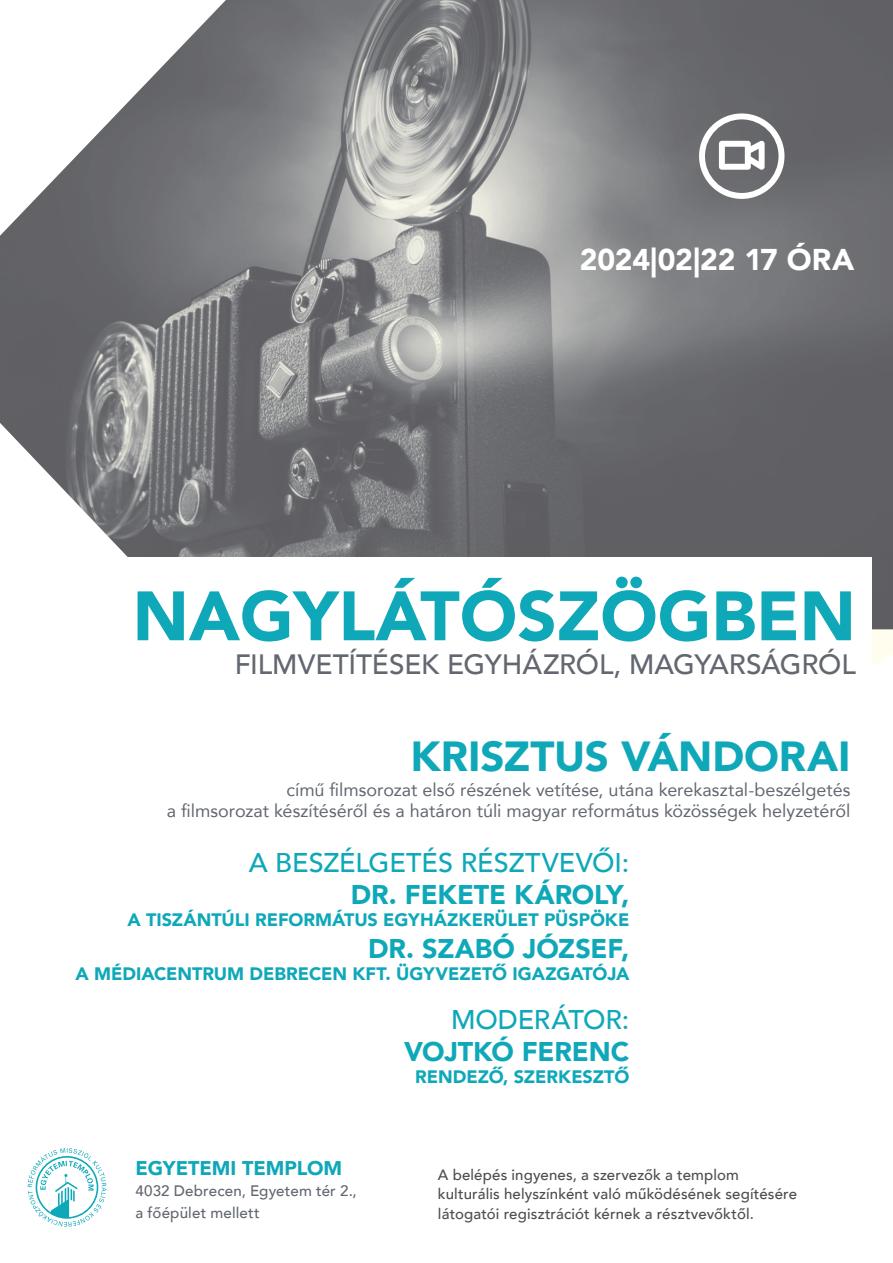
<style>
.page{position:relative;width:893px;height:1263px;background:#fff}
.page>*{position:absolute;margin:0;border:0;box-sizing:border-box;transform-origin:0 0}
.t1{font:900 69px "Avenir";color:#0ea8b9}
.t2{font:900 42px "Avenir";letter-spacing:-.005em;color:#0ea8b9}
.t3{font:900 30px "Avenir";letter-spacing:-.005em;color:#fff}
.t4{font:500 27.9px "Avenir";letter-spacing:-.005em;color:#626770}
.t5{font:900 27px "Avenir";letter-spacing:-.005em;color:#0ea8b9}
.t6{font:500 27px "Avenir";letter-spacing:-.005em;color:#0ea8b9}
.t7{font:900 19.8px "Avenir";letter-spacing:-.005em;color:#0ea8b9}
.t8{font:18px/21.6px "Avenir";color:#626770;text-align:right}
.t9{font:900 18px "Avenir";letter-spacing:-.005em;color:#0ea8b9}
.t10{font:500 15.15px/21.5px "Avenir";letter-spacing:.01em;color:#626770}
.t11{font:500 15px/19.5px "Avenir";letter-spacing:.01em;color:#4b4d50}
</style>
<div class="page">
<img style="left:0;top:0;width:893px;height:629px">
<div style="left:21px;top:557px;width:851px;height:490px;background:#fff"></div>
<svg style="left:28px;top:1148px;width:79px;height:78px"></svg>
<svg style="left:699px;top:113px;width:85px;height:86px"></svg>
<h3 class="t3" style="left:580px;top:233px;width:276px">2024|02|22 17 ÓRA</h3>
<h1 class="t1" style="left:133px;top:557px;width:725px">NAGYLÁTÓSZÖGBEN</h1>
<h3 class="t4" style="left:235px;top:640px;width:623px">FILMVETÍTÉSEK EGYHÁZRÓL, MAGYARSÁGRÓL</h3>
<h2 class="t2" style="left:410px;top:721px;width:441px">KRISZTUS VÁNDORAI</h2>
<p class="t8" style="left:167px;top:778px;width:685px">című filmsorozat első részének vetítése, utána kerekasztal-beszélgetés<br>a filmsorozat készítéséről és a határon túli magyar református közösségek helyzetéről</p>
<h3 class="t6" style="left:249px;top:839px;width:382px">A BESZÉLGETÉS RÉSZTVEVŐI:</h3>
<h3 class="t5" style="left:351px;top:872px;width:280px">DR. FEKETE KÁROLY,</h3>
<p class="t9" style="left:127px;top:904px;width:503px">A TISZÁNTÚLI REFORMÁTUS EGYHÁZKERÜLET PÜSPÖKE</p>
<h3 class="t5" style="left:368px;top:926px;width:263px">DR. SZABÓ JÓZSEF,</h3>
<p class="t9" style="left:75px;top:958px;width:555px">A MÉDIACENTRUM DEBRECEN KFT. ÜGYVEZETŐ IGAZGATÓJA</p>
<h3 class="t6" style="left:451px;top:996px;width:180px">MODERÁTOR:</h3>
<h3 class="t5" style="left:404px;top:1028px;width:227px">VOJTKÓ FERENC</h3>
<p class="t9" style="left:415px;top:1061px;width:216px">RENDEZŐ, SZERKESZTŐ</p>
<p class="t7" style="left:135px;top:1151px;width:208px">EGYETEMI TEMPLOM</p>
<p class="t10" style="left:135px;top:1179px;width:223px">4032 Debrecen, Egyetem tér 2., a főépület mellett</p>
<p class="t11" style="left:438px;top:1164px;width:361px">A belépés ingyenes, a szervezők a templom kulturális helyszínként való működésének segítésére látogatói regisztrációt kérnek a résztvevőktől.</p>
</div>
